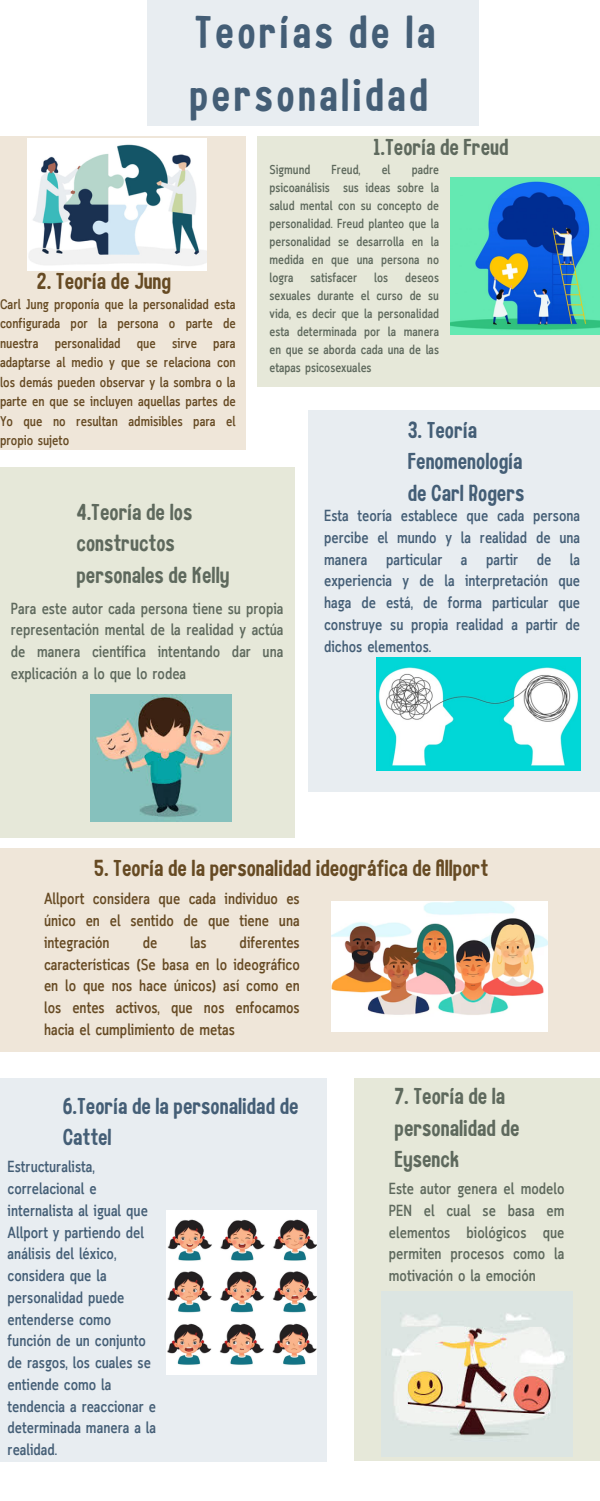
<style>
.page{position:relative;width:600px;height:1501px;background:#fff}
.page>*{position:absolute;margin:0;border:0;box-sizing:border-box;transform-origin:0 0}
.t1{font:46px/63.8px "Childling";letter-spacing:.07em;color:#445e76}
.t2{font:23px/31.5px "Childling";color:#5e695d}
.t3{font:23px/31.5px "Childling";color:#445e76}
.t4{font:23px "Childling";color:#664a23}
.t5{font:600 16px/21.8px "Cloud Cond";color:#445e76;text-align:justify}
.t6{font:600 16px/21.8px "Cloud Cond";color:#5e695d;text-align:justify}
.t7{font:600 16px/21.8px "Cloud Cond";color:#664a23;text-align:justify}
.t8{font:600 14px/19.5px "Cloud Cond";color:#664a23;text-align:justify}
.t9{font:600 13px/18px "Cloud Cond";color:#5e695d;text-align:justify}
</style>
<div class="page">
<div style="left:0;top:136px;width:245px;height:313px;background:#efe6d9"></div>
<div style="left:257px;top:136px;width:343px;height:250px;background:#e6e8d9"></div>
<div style="left:308px;top:410px;width:292px;height:381px;background:#e8edf1"></div>
<div style="left:0;top:467px;width:294px;height:370px;background:#e6e8d9"></div>
<div style="left:0;top:847px;width:600px;height:204px;background:#efe6d9"></div>
<div style="left:354px;top:1077px;width:246px;height:383px;background:#e6e8d9"></div>
<div style="left:0;top:1077px;width:326px;height:383px;background:#e8edf1"></div>
<div style="left:147px;top:0;width:331px;height:125px;background:#e8edf1"></div>
<img style="left:450px;top:177px;width:150px;height:157px">
<img style="left:28px;top:139px;width:178px;height:131px">
<img style="left:377px;top:657px;width:203px;height:113px">
<img style="left:91px;top:695px;width:141px;height:126px">
<img style="left:331px;top:901px;width:216px;height:129px">
<img style="left:167px;top:1210px;width:150px;height:163px">
<img style="left:385px;top:1312px;width:187px;height:130px">
<p class="t1" style="left:190px;top:2px;width:248px">Teorías de la personalidad</p>
<p class="t2" style="left:374px;top:133px;width:137px">1.Teoría de Freud</p>
<p class="t9" style="left:270px;top:161px;width:42px">Sigmund</p>
<p class="t9" style="left:332px;top:161px;width:30px">Freud,</p>
<p class="t9" style="left:382px;top:161px;width:10px">el</p>
<p class="t9" style="left:270px;top:161px;width:171px;text-indent:142px">padre psicoanálisis sus ideas sobre la salud mental con su concepto de personalidad. Freud planteo que la personalidad se desarrolla en la medida en que una persona no logra</p>
<p class="t9" style="left:311px;top:269px;width:48px">satisfacer</p>
<p class="t9" style="left:374px;top:269px;width:16px">los</p>
<p class="t9" style="left:270px;top:269px;width:171px;text-indent:136px">deseos sexuales durante el curso de su vida, es decir que la personalidad esta determinada por la manera en que se aborda cada una de las etapas psicosexuales</p>
<p class="t4" style="left:37px;top:271px;width:136px">2. Teoría de Jung</p>
<p class="t8" style="left:0;top:295px;width:237px">Carl Jung proponía que la personalidad esta configurada por la persona o parte de nuestra personalidad que sirve para adaptarse al medio y que se relaciona con los demás pueden observar y la sombra o la parte en que se incluyen aquellas partes de Yo que no resultan admisibles para el propio sujeto</p>
<p class="t3" style="left:408px;top:415px;width:118px">3. Teoría<br>Fenomenología de Carl Rogers</p>
<p class="t5" style="left:324px;top:506px;width:258px">Esta teoría establece que cada persona percibe el mundo y la realidad de una manera particular a partir de la experiencia y de la interpretación que haga de está, de forma particular que construye su propia realidad a partir de dichos elementos.</p>
<p class="t2" style="left:77px;top:497px;width:154px">4.Teoría de los constructos personales de Kelly</p>
<p class="t6" style="left:11px;top:598px;width:274px">Para este autor cada persona tiene su propia representación mental de la realidad y actúa de manera científica intentando dar una explicación a lo que lo rodea</p>
<p class="t4" style="left:94px;top:857px;width:396px">5. Teoría de la personalidad ideográfica de Allport</p>
<p class="t7" style="left:44px;top:889px;width:257px">Allport considera que cada individuo es único en el sentido de que tiene una integración</p>
<p class="t7" style="left:44px;top:932px;width:257px;text-indent:196px">diferentes características (Se basa en lo ideográfico en lo que nos hace únicos) así como en los entes activos, que nos enfocamos hacia el cumplimiento de metas</p>
<p class="t7" style="left:143px;top:932px;width:16px">de</p>
<p class="t7" style="left:190px;top:932px;width:18px">las</p>
<p class="t3" style="left:63px;top:1091px;width:237px">6.Teoría de la personalidad de<br>Cattel</p>
<p class="t5" style="left:8px;top:1156px;width:150px;text-align:left">Estructuralista, correlacional e internalista al igual que<br>Allport y partiendo del análisis del léxico, considera que la personalidad puede entenderse como función de un conjunto de rasgos, los cuales se entiende como la tendencia a reaccionar e determinada manera a la realidad.</p>
<h3 class="t2" style="left:395px;top:1081px;width:126px">7. Teoría de la personalidad de<br>Eysenck</h3>
<p class="t6" style="left:389px;top:1178px;width:177px">Este autor genera el modelo PEN el cual se basa em elementos biológicos que permiten procesos como la motivación o la emoción</p>
</div>
